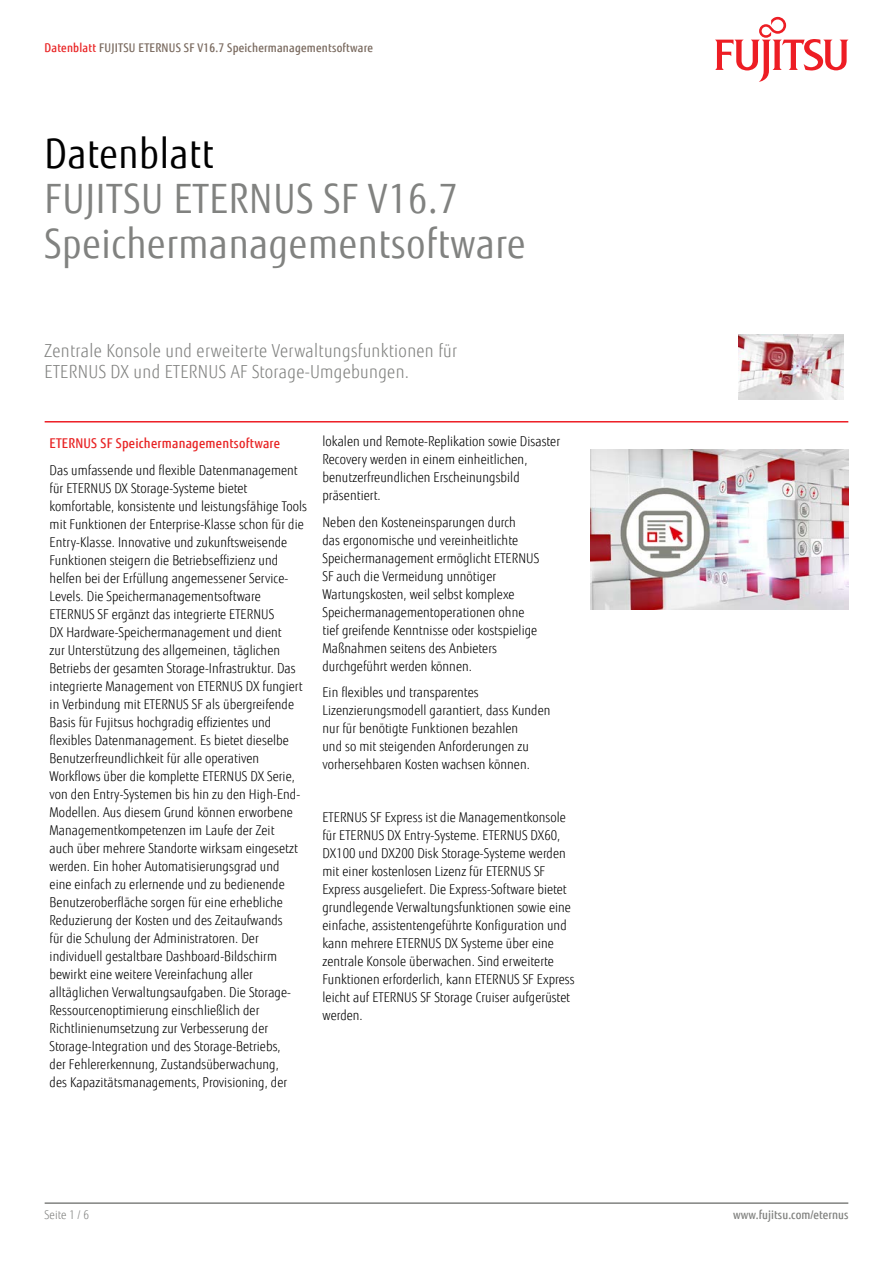
<style>
.page{position:relative;width:893px;height:1263px;background:#fff}
.page>*{position:absolute;margin:0;border:0;box-sizing:border-box;transform-origin:0 0}
.t1{font:40.5px/45px "Fujitsu Sans";letter-spacing:.02em;color:#818280;scale:.9 1}
.t2{font:40.5px "Fujitsu Sans";letter-spacing:.02em;color:#000;scale:.9 1}
.t3{font:300 18px/21px "Fujitsu Sans";letter-spacing:.02em;color:#818280;scale:.9 1}
.t4{font:300 13.5px/18px "Fujitsu Sans";letter-spacing:.005em;color:#000;scale:.9 1}
.t5{font:500 13.5px "Fujitsu Sans";letter-spacing:.02em;color:#e82425;scale:.9 1}
.t6{font:500 12px "Fujitsu Sans";letter-spacing:.02em;color:#79695e;scale:.9 1}
.t7{font:500 12px "Fujitsu Sans";letter-spacing:.005em;color:#818280;scale:.9 1}
.t8{font:300 12px "Fujitsu Sans";letter-spacing:.005em;color:#818280;scale:.9 1}
.s1{color:#e92425}
</style>
<div class="page">
<hr style="left:45px;top:1202px;width:803px;height:2px;background:#818280">
<hr style="left:45px;top:421px;width:803px;height:1px;background:#ed1d24">
<img style="left:590px;top:449px;width:258px;height:160px">
<svg style="left:715px;top:17px;width:133px;height:65px"></svg>
<img style="left:739px;top:334px;width:104px;height:65px">
<p class="t6" style="left:45px;top:40px;width:366px"><span class="s1">Datenblatt</span> FUJITSU ETERNUS SF V16.7 Speichermanagementsoftware</p>
<h1 class="t2" style="left:45px;top:130px;width:189px">Datenblatt</h1>
<h1 class="t1" style="left:45px;top:177px;width:536px">FUJITSU ETERNUS SF V16.7<br>Speichermanagementsoftware</h1>
<h2 class="t3" style="left:45px;top:340px;width:460px">Zentrale Konsole und erweiterte Verwaltungsfunktionen für<br>ETERNUS DX und ETERNUS AF Storage-Umgebungen.</h2>
<p class="t5" style="left:50px;top:435px;width:257px">ETERNUS SF Speichermanagementsoftware</p>
<p class="t4" style="left:50px;top:461px;width:287px">Das umfassende und flexible Datenmanagement für ETERNUS DX Storage-Systeme bietet komfortable, konsistente und leistungsfähige Tools mit Funktionen der Enterprise-Klasse schon für die Entry-Klasse. Innovative und zukunftsweisende Funktionen steigern die Betriebseffizienz und helfen bei der Erfüllung angemessener Service-Levels. Die Speichermanagementsoftware ETERNUS SF ergänzt das integrierte ETERNUS<br>DX Hardware-Speichermanagement und dient<br>zur Unterstützung des allgemeinen, täglichen Betriebs der gesamten Storage-Infrastruktur. Das integrierte Management von ETERNUS DX fungiert in Verbindung mit ETERNUS SF als übergreifende Basis für Fujitsus hochgradig effizientes und flexibles Datenmanagement. Es bietet dieselbe Benutzerfreundlichkeit für alle operativen Workflows über die komplette ETERNUS DX Serie, von den Entry-Systemen bis hin zu den High-End-Modellen. Aus diesem Grund können erworbene Managementkompetenzen im Laufe der Zeit<br>auch über mehrere Standorte wirksam eingesetzt werden. Ein hoher Automatisierungsgrad und<br>eine einfach zu erlernende und zu bedienende Benutzeroberfläche sorgen für eine erhebliche Reduzierung der Kosten und des Zeitaufwands<br>für die Schulung der Administratoren. Der individuell gestaltbare Dashboard-Bildschirm bewirkt eine weitere Vereinfachung aller alltäglichen Verwaltungsaufgaben. Die Storage-Ressourcenoptimierung einschließlich der Richtlinienumsetzung zur Verbesserung der Storage-Integration und des Storage-Betriebs,<br>der Fehlererkennung, Zustandsüberwachung,<br>des Kapazitätsmanagements, Provisioning, der</p>
<p class="t4" style="left:322px;top:433px;width:266px">lokalen und Remote-Replikation sowie Disaster Recovery werden in einem einheitlichen, benutzerfreundlichen Erscheinungsbild präsentiert.</p>
<p class="t4" style="left:322px;top:513px;width:242px">Neben den Kosteneinsparungen durch<br>das ergonomische und vereinheitlichte Speichermanagement ermöglicht ETERNUS SF auch die Vermeidung unnötiger Wartungskosten, weil selbst komplexe Speichermanagementoperationen ohne tief greifende Kenntnisse oder kostspielige Maßnahmen seitens des Anbieters durchgeführt werden können.</p>
<p class="t4" style="left:322px;top:683px;width:255px">Ein flexibles und transparentes Lizenzierungsmodell garantiert, dass Kunden nur für benötigte Funktionen bezahlen<br>und so mit steigenden Anforderungen zu vorhersehbaren Kosten wachsen können.</p>
<p class="t4" style="left:322px;top:808px;width:282px">ETERNUS SF Express ist die Managementkonsole für ETERNUS DX Entry-Systeme. ETERNUS DX60, DX100 und DX200 Disk Storage-Systeme werden mit einer kostenlosen Lizenz für ETERNUS SF Express ausgeliefert. Die Express-Software bietet grundlegende Verwaltungsfunktionen sowie eine einfache, assistentengeführte Konfiguration und kann mehrere ETERNUS DX Systeme über eine zentrale Konsole überwachen. Sind erweiterte Funktionen erforderlich, kann ETERNUS SF Express leicht auf ETERNUS SF Storage Cruiser aufgerüstet werden.</p>
<p class="t8" style="left:45px;top:1208px;width:51px">Seite 1 / 6</p>
<p class="t7" style="left:733px;top:1208px;width:129px">www.fujitsu.com/eternus</p>
</div>
